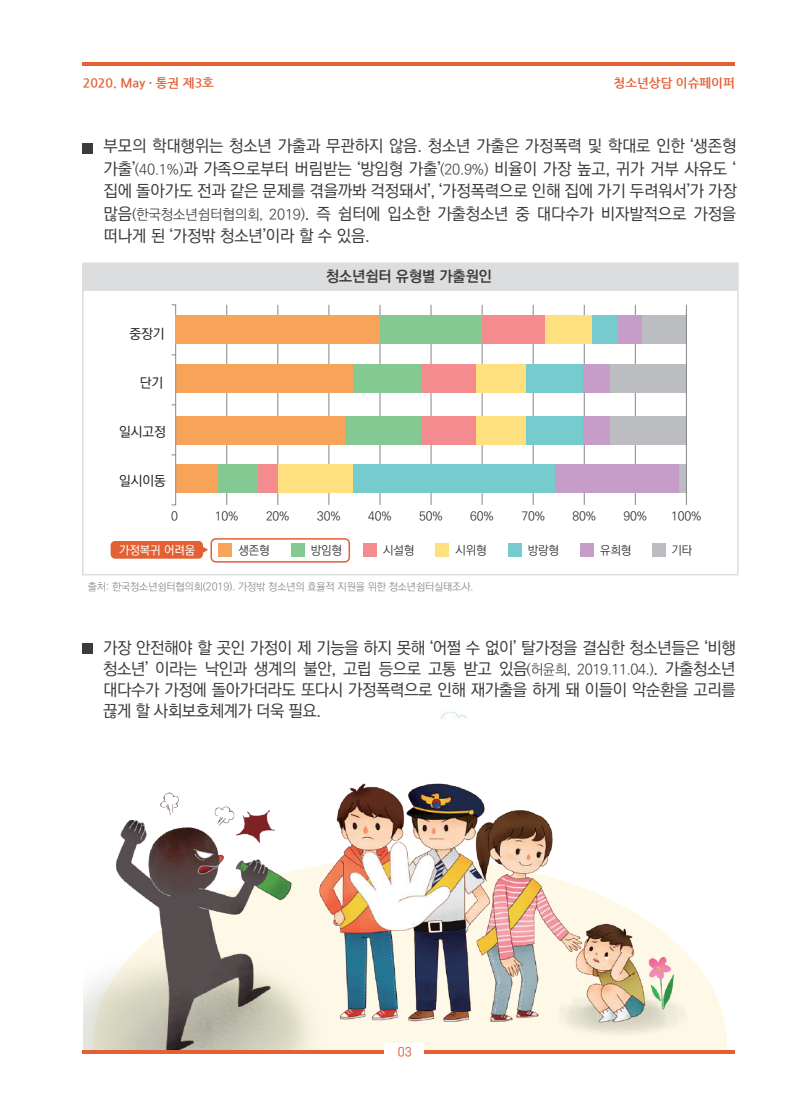
<style>
.page{position:relative;width:808px;height:1106px;background:#fff}
.page>*{position:absolute;margin:0;border:0;box-sizing:border-box;transform-origin:0 0}
.t1{font:500 16.5px/22.5px "Ko Pub World Dotum";letter-spacing:-.015em;color:#3c3c3d;text-align:justify}
.t2{font:700 15px "Ko Pub World Dotum";color:#3c3c3d}
.t3{font:500 13.5px "Ko Pub World Dotum";letter-spacing:-.01em;color:#231f20}
.t4{font:700 12.45px "Nanum Gothic";color:#e36034}
.t5{font:300 12px "Ko Pub World Dotum";letter-spacing:-.01em;color:#231f20}
.t6{font:500 12px "Ko Pub World Dotum";letter-spacing:-.01em;color:#fff}
.t7{font:10.95px "TT Omni Gothic M";color:#e36034}
.t8{font:300 10.5px "Ko Pub World Dotum";letter-spacing:-.01em;color:#838588}
.s1{font-weight:300;font-size:14.25px}
</style>
<div class="page">
<img style="left:83px;top:648px;width:644px;height:402px">
<hr style="left:83px;top:63px;width:652px;height:3px;background:#e36034">
<hr style="left:83px;top:1050px;width:652px;height:3px;background:#e36034">
<div style="left:83px;top:143px;width:10px;height:10px;background:#3c3c3d"></div>
<div style="left:82px;top:262px;width:657px;height:313px;border:2px solid #dcdddf"></div>
<div style="left:83px;top:263px;width:655px;height:28px;background:#dcdddf"></div>
<hr style="left:635px;top:305px;width:1px;height:200px;background:#838588">
<hr style="left:584px;top:305px;width:1px;height:200px;background:#838588">
<hr style="left:533px;top:305px;width:1px;height:200px;background:#838588">
<hr style="left:482px;top:305px;width:1px;height:200px;background:#838588">
<hr style="left:431px;top:305px;width:1px;height:200px;background:#838588">
<hr style="left:380px;top:305px;width:1px;height:200px;background:#838588">
<hr style="left:328px;top:305px;width:1px;height:200px;background:#838588">
<hr style="left:277px;top:305px;width:1px;height:200px;background:#838588">
<hr style="left:226px;top:305px;width:1px;height:200px;background:#838588">
<div style="left:176px;top:365px;width:177px;height:28px;background:#f8a35a"></div>
<div style="left:353px;top:365px;width:69px;height:28px;background:#85c992"></div>
<div style="left:422px;top:365px;width:55px;height:28px;background:#f48b8e"></div>
<div style="left:477px;top:365px;width:50px;height:28px;background:#ffe07f"></div>
<div style="left:527px;top:365px;width:57px;height:28px;background:#75cbcd"></div>
<div style="left:584px;top:365px;width:26px;height:28px;background:#c69dc8"></div>
<div style="left:610px;top:365px;width:76px;height:28px;background:#bcbdc0"></div>
<div style="left:176px;top:416px;width:170px;height:29px;background:#f8a35a"></div>
<div style="left:346px;top:416px;width:76px;height:29px;background:#85c992"></div>
<div style="left:422px;top:416px;width:55px;height:29px;background:#f48b8e"></div>
<div style="left:477px;top:416px;width:50px;height:29px;background:#ffe07f"></div>
<div style="left:527px;top:416px;width:57px;height:29px;background:#75cbcd"></div>
<div style="left:584px;top:416px;width:26px;height:29px;background:#c69dc8"></div>
<div style="left:610px;top:416px;width:76px;height:29px;background:#bcbdc0"></div>
<div style="left:176px;top:464px;width:43px;height:28px;background:#f8a35a"></div>
<div style="left:219px;top:464px;width:40px;height:28px;background:#85c992"></div>
<div style="left:259px;top:464px;width:19px;height:28px;background:#f48b8e"></div>
<div style="left:278px;top:464px;width:75px;height:28px;background:#ffe07f"></div>
<div style="left:353px;top:464px;width:202px;height:28px;background:#75cbcd"></div>
<div style="left:555px;top:464px;width:124px;height:28px;background:#c69dc8"></div>
<div style="left:679px;top:464px;width:7px;height:28px;background:#bcbdc0"></div>
<div style="left:171px;top:304px;width:5px;height:201px;border:1px solid #838588"></div>
<div style="left:176px;top:315px;width:204px;height:28px;background:#f8a35a"></div>
<div style="left:380px;top:315px;width:102px;height:28px;background:#85c992"></div>
<div style="left:482px;top:315px;width:63px;height:28px;background:#f48b8e"></div>
<div style="left:635px;top:315px;width:51px;height:28px;background:#bcbdc0"></div>
<div style="left:545px;top:315px;width:47px;height:28px;background:#ffe07f"></div>
<div style="left:616px;top:315px;width:26px;height:28px;background:#c69dc8"></div>
<div style="left:592px;top:315px;width:24px;height:28px;background:#75cbcd"></div>
<div style="left:219px;top:543px;width:13px;height:14px;background:#f8a35a"></div>
<div style="left:291px;top:543px;width:13px;height:14px;background:#85c992"></div>
<div style="left:363px;top:543px;width:14px;height:14px;background:#f48b8e"></div>
<div style="left:436px;top:543px;width:13px;height:14px;background:#ffe07f"></div>
<div style="left:508px;top:543px;width:13px;height:14px;background:#75cbcd"></div>
<div style="left:580px;top:543px;width:14px;height:14px;background:#c69dc8"></div>
<div style="left:652px;top:543px;width:14px;height:14px;background:#bcbdc0"></div>
<hr style="left:686px;top:305px;width:1px;height:200px;background:#838588">
<div style="left:210px;top:538px;width:140px;height:24px;border:2px solid #e36034;border-radius:4px"></div>
<div style="left:111px;top:541px;width:92px;height:17px;background:#e36034;border-radius:4px"></div>
<svg style="left:203px;top:546px;width:5px;height:7px"></svg>
<div style="left:82px;top:643px;width:10px;height:10px;background:#3c3c3d"></div>
<div style="left:384px;top:1043px;width:39px;height:18px;background:#fff"></div>
<p class="t4" style="left:83px;top:77px;width:133px">2020. May · 통권 제3호</p>
<p class="t4" style="left:614px;top:76px;width:123px">청소년상담 이슈페이퍼</p>
<p class="t1" style="left:104px;top:136px;width:635px">부모의 학대행위는 청소년 가출과 무관하지 않음. 청소년 가출은 가정폭력 및 학대로 인한 ‘생존형 가출’<span class="s1">(40.1%)</span>과 가족으로부터 버림받는 ‘방임형 가출’<span class="s1">(20.9%)</span> 비율이 가장 높고, 귀가 거부 사유도 ‘ 집에 돌아가도 전과 같은 문제를 겪을까봐 걱정돼서’, ‘가정폭력으로 인해 집에 가기 두려워서’가 가장 많음<span class="s1">(한국청소년쉼터협의회, 2019)</span>. 즉 쉼터에 입소한 가출청소년 중 대다수가 비자발적으로 가정을 떠나게 된 ‘가정밖 청소년’이라 할 수 있음.</p>
<p class="t3" style="left:130px;top:324px;width:37px">중장기</p>
<p class="t3" style="left:140px;top:373px;width:25px">단기</p>
<p class="t3" style="left:119px;top:422px;width:48px">일시고정</p>
<p class="t3" style="left:119px;top:471px;width:48px">일시이동</p>
<p class="t2" style="left:326px;top:265px;width:167px">청소년쉼터 유형별 가출원인</p>
<p class="t5" style="left:171px;top:507px;width:8px">0</p>
<p class="t5" style="left:215px;top:507px;width:25px">10%</p>
<p class="t5" style="left:266px;top:507px;width:25px">20%</p>
<p class="t5" style="left:317px;top:507px;width:25px">30%</p>
<p class="t5" style="left:368px;top:507px;width:25px">40%</p>
<p class="t5" style="left:419px;top:507px;width:25px">50%</p>
<p class="t5" style="left:470px;top:507px;width:25px">60%</p>
<p class="t5" style="left:521px;top:507px;width:25px">70%</p>
<p class="t5" style="left:572px;top:507px;width:25px">80%</p>
<p class="t5" style="left:623px;top:507px;width:25px">90%</p>
<p class="t5" style="left:671px;top:507px;width:32px">100%</p>
<p class="t6" style="left:119px;top:542px;width:77px">가정복귀 어려움</p>
<p class="t5" style="left:239px;top:542px;width:33px">생존형</p>
<p class="t5" style="left:311px;top:542px;width:33px">방임형</p>
<p class="t5" style="left:383px;top:542px;width:33px">시설형</p>
<p class="t5" style="left:455px;top:542px;width:33px">시위형</p>
<p class="t5" style="left:528px;top:542px;width:33px">방랑형</p>
<p class="t5" style="left:600px;top:542px;width:33px">유희형</p>
<p class="t5" style="left:672px;top:542px;width:22px">기타</p>
<p class="t8" style="left:88px;top:579px;width:387px">출처: 한국청소년쉼터협의회(2019). 가정밖 청소년의 효율적 지원을 위한 청소년쉼터실태조사.</p>
<p class="t1" style="left:103px;top:637px;width:634px;line-height:21px">가장 안전해야 할 곳인 가정이 제 기능을 하지 못해 ‘어쩔 수 없이’ 탈가정을 결심한 청소년들은 ‘비행 청소년’ 이라는 낙인과 생계의 불안, 고립 등으로 고통 받고 있음<span class="s1">(허윤희, 2019.11.04.)</span>. 가출청소년 대다수가 가정에 돌아가더라도 또다시 가정폭력으로 인해 재가출을 하게 돼 이들이 악순환을 고리를 끊게 할 사회보호체계가 더욱 필요.</p>
<p class="t7" style="left:398px;top:1046px;width:15px">03</p>
</div>
